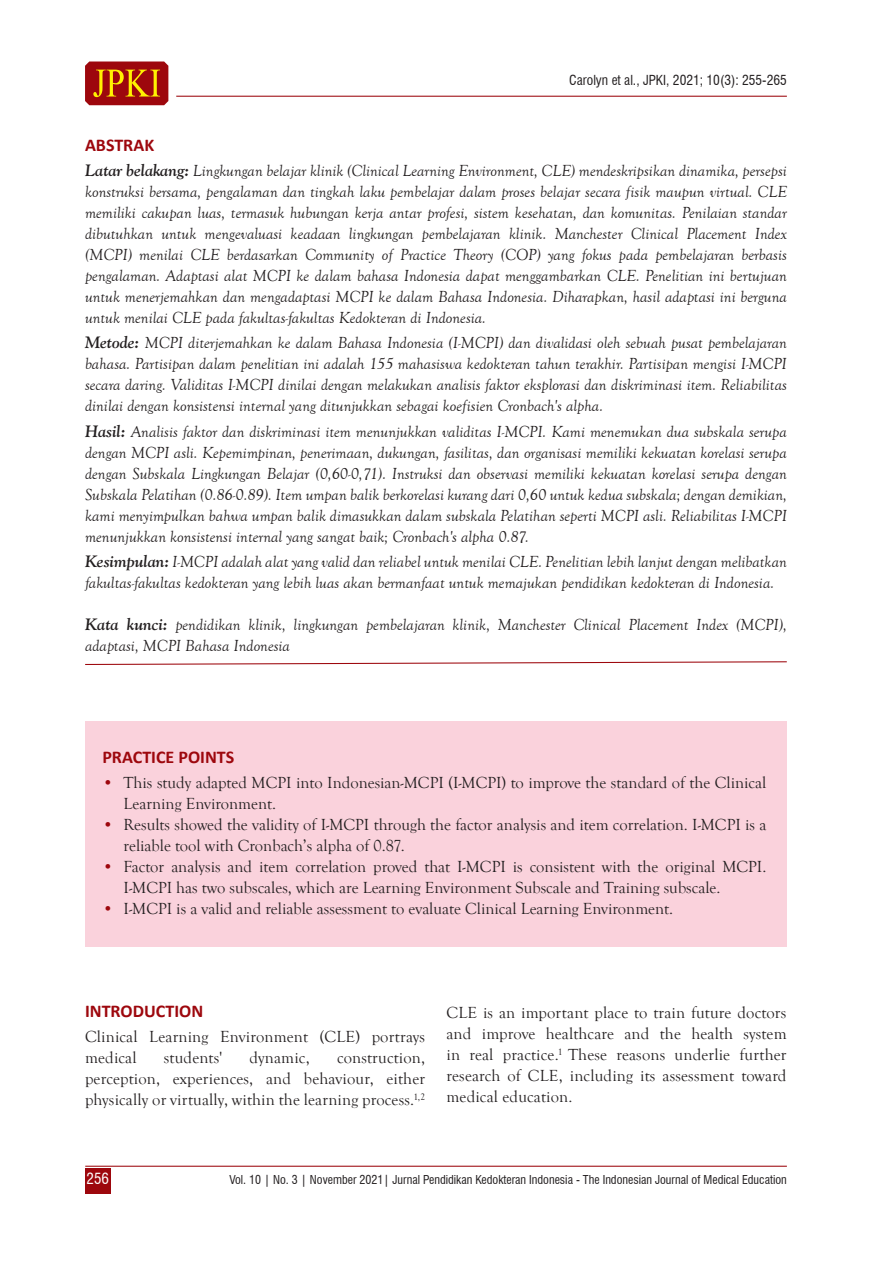
<style>
.page{position:relative;width:893px;height:1263px;background:#fff}
.page>*{position:absolute;margin:0;border:0;box-sizing:border-box;transform-origin:0 0}
.Sub_1{font:700 18px "Calibri";color:#9d070d}
.Abstrak-2{font:italic 16.5px/21px "Goudy Old Style T";color:#231f20;text-align:justify}
.Indent-1{font:16.5px/21px "Goudy Old Style T";color:#231f20}
.TEXT{font:16.5px/21px "Goudy Old Style T";letter-spacing:.01em;color:#231f20;text-align:justify}
.t1{font:condensed 15px "Swiss 721 BT";color:#fff}
.t2{font:condensed 13.5px "Swiss 721 BT";color:#231f20}
.t3{font:condensed 12px "Swiss 721 BT";color:#231f20}
.s1{font-family:"Goudy Old Style BT";font-weight:700}
.s2{color:#9d070d}
</style>
<div class="page">
<div style="left:85px;top:1168px;width:26px;height:25px;background:#9d070d"></div>
<hr style="left:85px;top:1166px;width:702px;height:1px;background:#9d070d">
<hr style="left:176px;top:96px;width:611px;height:1px;background:#9d070d">
<svg style="left:85px;top:62px;width:83px;height:43px"></svg>
<div style="left:85px;top:721px;width:702px;height:225px;background:#fad2dc"></div>
<svg style="left:85px;top:661px;width:702px;height:4px"></svg>
<p class="t2" style="left:569px;top:72px;width:219px">Carolyn et al., JPKI, 2021; 10(3): 255-265</p>
<p class="Sub_1" style="left:85px;top:132px;width:71px">ABSTRAK</p>
<p class="Abstrak-2" style="left:85px;top:161px;width:703px"><span class="s1">Latar belakang:</span> Lingkungan belajar klinik (Clinical Learning Environment, CLE) mendeskripsikan dinamika, persepsi konstruksi bersama, pengalaman dan tingkah laku pembelajar dalam proses belajar secara fisik maupun virtual. CLE memiliki cakupan luas, termasuk hubungan kerja antar profesi, sistem kesehatan, dan komunitas. Penilaian standar dibutuhkan untuk mengevaluasi keadaan lingkungan pembelajaran klinik. Manchester Clinical Placement Index (MCPI) menilai CLE berdasarkan Community of Practice Theory (COP) yang fokus pada pembelajaran berbasis pengalaman. Adaptasi alat MCPI ke dalam bahasa Indonesia dapat menggambarkan CLE. Penelitian ini bertujuan untuk menerjemahkan dan mengadaptasi MCPI ke dalam Bahasa Indonesia. Diharapkan, hasil adaptasi ini berguna untuk menilai CLE pada fakultas-fakultas Kedokteran di Indonesia.</p>
<p class="Abstrak-2" style="left:85px;top:333px;width:703px"><span class="s1">Metode:</span> MCPI diterjemahkan ke dalam Bahasa Indonesia (I-MCPI) dan divalidasi oleh sebuah pusat pembelajaran bahasa. Partisipan dalam penelitian ini adalah 155 mahasiswa kedokteran tahun terakhir. Partisipan mengisi I-MCPI secara daring. Validitas I-MCPI dinilai dengan melakukan analisis faktor eksplorasi dan diskriminasi item. Reliabilitas dinilai dengan konsistensi internal yang ditunjukkan sebagai koefisien Cronbach's alpha.</p>
<p class="Abstrak-2" style="left:85px;top:421px;width:703px"><span class="s1">Hasil:</span> Analisis faktor dan diskriminasi item menunjukkan validitas I-MCPI. Kami menemukan dua subskala serupa dengan MCPI asli. Kepemimpinan, penerimaan, dukungan, fasilitas, dan organisasi memiliki kekuatan korelasi serupa dengan Subskala Lingkungan Belajar (0,60-0,71). Instruksi dan observasi memiliki kekuatan korelasi serupa dengan Subskala Pelatihan (0.86-0.89). Item umpan balik berkorelasi kurang dari 0,60 untuk kedua subskala; dengan demikian, kami menyimpulkan bahwa umpan balik dimasukkan dalam subskala Pelatihan seperti MCPI asli. Reliabilitas I-MCPI menunjukkan konsistensi internal yang sangat baik; Cronbach's alpha 0.87.</p>
<p class="Abstrak-2" style="left:85px;top:551px;width:703px"><span class="s1">Kesimpulan:</span> I-MCPI adalah alat yang valid dan reliabel untuk menilai CLE. Penelitian lebih lanjut dengan melibatkan fakultas-fakultas kedokteran yang lebih luas akan bermanfaat untuk memajukan pendidikan kedokteran di Indonesia.</p>
<p class="Abstrak-2" style="left:85px;top:614px;width:703px"><span class="s1">Kata kunci:</span> pendidikan klinik, lingkungan pembelajaran klinik, Manchester Clinical Placement Index (MCPI), adaptasi, MCPI Bahasa Indonesia</p>
<p class="Sub_1" style="left:102px;top:744px;width:133px">PRACTICE POINTS</p>
<p class="Indent-1" style="left:124px;top:772px;width:644px;text-indent:-21px"><span class="s2">•</span> This study adapted MCPI into Indonesian-MCPI (I-MCPI) to improve the standard of the Clinical<br>Learning Environment.</p>
<p class="Indent-1" style="left:124px;top:814px;width:644px;text-indent:-21px"><span class="s2">•</span> Results showed the validity of I-MCPI through the factor analysis and item correlation. I-MCPI is a reliable tool with Cronbach’s alpha of 0.87.</p>
<p class="Indent-1" style="left:124px;top:856px;width:644px;text-indent:-21px"><span class="s2">•</span> Factor analysis and item correlation proved that I-MCPI is consistent with the original MCPI.<br>I-MCPI has two subscales, which are Learning Environment Subscale and Training subscale.</p>
<p class="Indent-1" style="left:102px;top:898px;width:572px"><span class="s2">•</span> I-MCPI is a valid and reliable assessment to evaluate Clinical Learning Environment.</p>
<p class="Sub_1" style="left:85px;top:998px;width:120px">INTRODUCTION</p>
<p class="TEXT" style="left:85px;top:1027px;width:342px">Clinical Learning Environment (CLE) portrays medical</p>
<p class="TEXT" style="left:164px;top:1048px;width:60px">students'</p>
<p class="TEXT" style="left:250px;top:1048px;width:62px">dynamic,</p>
<p class="TEXT" style="left:85px;top:1048px;width:342px;text-indent:252px">construction, perception, experiences, and behaviour, either physically or virtually, within the learning process.<sup>1,2</sup></p>
<p class="TEXT" style="left:446px;top:1003px;width:342px">CLE is an important place to train future doctors and improve healthcare and the health system in real practice.<sup>1</sup> These reasons underlie further research of CLE, including its assessment toward medical education.</p>
<p class="t1" style="left:87px;top:1170px;width:24px">256</p>
<p class="t3" style="left:229px;top:1172px;width:559px">Vol. 10 | No. 3 | November 2021| Jurnal Pendidikan Kedokteran Indonesia - The Indonesian Journal of Medical Education</p>
</div>
